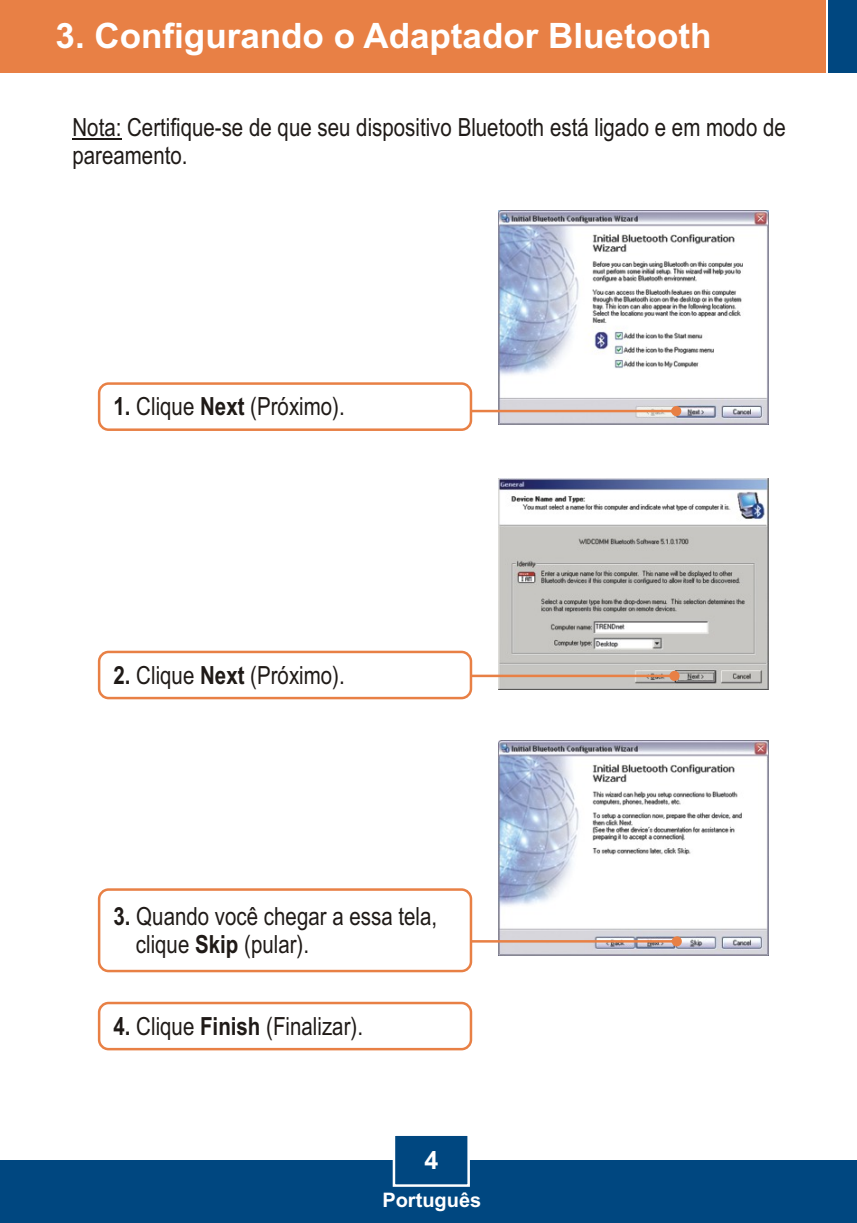
<style>
.page{position:relative;width:857px;height:1223px;background:#fff}
.page>*{position:absolute;margin:0;border:0;box-sizing:border-box;transform-origin:0 0}
.t1{font:700 35px "Arial";color:#fff}
.t2{font:25px/28.5px "Arial Narrow";color:#1f1a17}
.t3{font:700 25px "Arial";color:#fff}
.t4{font:700 20px "Arial";color:#fff}
.s1{font-weight:700}
</style>
<div class="page">
<img style="left:498px;top:479px;width:270px;height:210px">
<img style="left:498px;top:740px;width:270px;height:215px">
<img style="left:498px;top:210px;width:270px;height:214px">
<div style="left:0;top:1160px;width:857px;height:63px;background:#004780"></div>
<div style="left:0;top:0;width:826px;height:73px;background:#e88045"></div>
<div style="left:829px;top:0;width:28px;height:73px;background:#004780"></div>
<svg style="left:392px;top:1136px;width:78px;height:51px"></svg>
<svg style="left:472px;top:406px;width:209px;height:10px;background:#dfc2b5"></svg>
<svg style="left:472px;top:671px;width:207px;height:10px;background:#d3b6a3"></svg>
<svg style="left:472px;top:936px;width:210px;height:10px;background:#d5b8ae"></svg>
<div style="left:98px;top:888px;width:374px;height:84px;background:#fff;border:3px solid #e88045;border-radius:9px"></div>
<div style="left:98px;top:382px;width:374px;height:49px;background:#fff;border:3px solid #e88045;border-radius:9px"></div>
<div style="left:98px;top:650px;width:374px;height:49px;background:#fff;border:3px solid #e88045;border-radius:9px"></div>
<hr style="left:72px;top:138px;width:49px;height:1px;background:#1f1a17">
<div style="left:98px;top:1001px;width:374px;height:49px;background:#fff;border:3px solid #e88045;border-radius:9px"></div>
<h1 class="t1" style="left:56px;top:23px;width:657px">3. Configurando o Adaptador Bluetooth</h1>
<p class="t2" style="left:72px;top:115px;width:715px">Nota: Certifique-se de que seu dispositivo Bluetooth está ligado e em modo de pareamento.</p>
<p class="t2" style="left:114px;top:394px;width:233px"><span class="s1">1.</span> Clique <span class="s1">Next</span> (Próximo).</p>
<p class="t2" style="left:114px;top:663px;width:233px"><span class="s1">2.</span> Clique <span class="s1">Next</span> (Próximo).</p>
<p class="t2" style="left:136px;top:904px;width:303px;text-indent:-22px"><span class="s1">3.</span> Quando você chegar a essa tela, clique <span class="s1">Skip</span> (pular).</p>
<p class="t2" style="left:114px;top:1014px;width:251px"><span class="s1">4.</span> Clique <span class="s1">Finish</span> (Finalizar).</p>
<p class="t3" style="left:425px;top:1150px;width:15px">4</p>
<p class="t4" style="left:382px;top:1192px;width:100px">Português</p>
</div>
